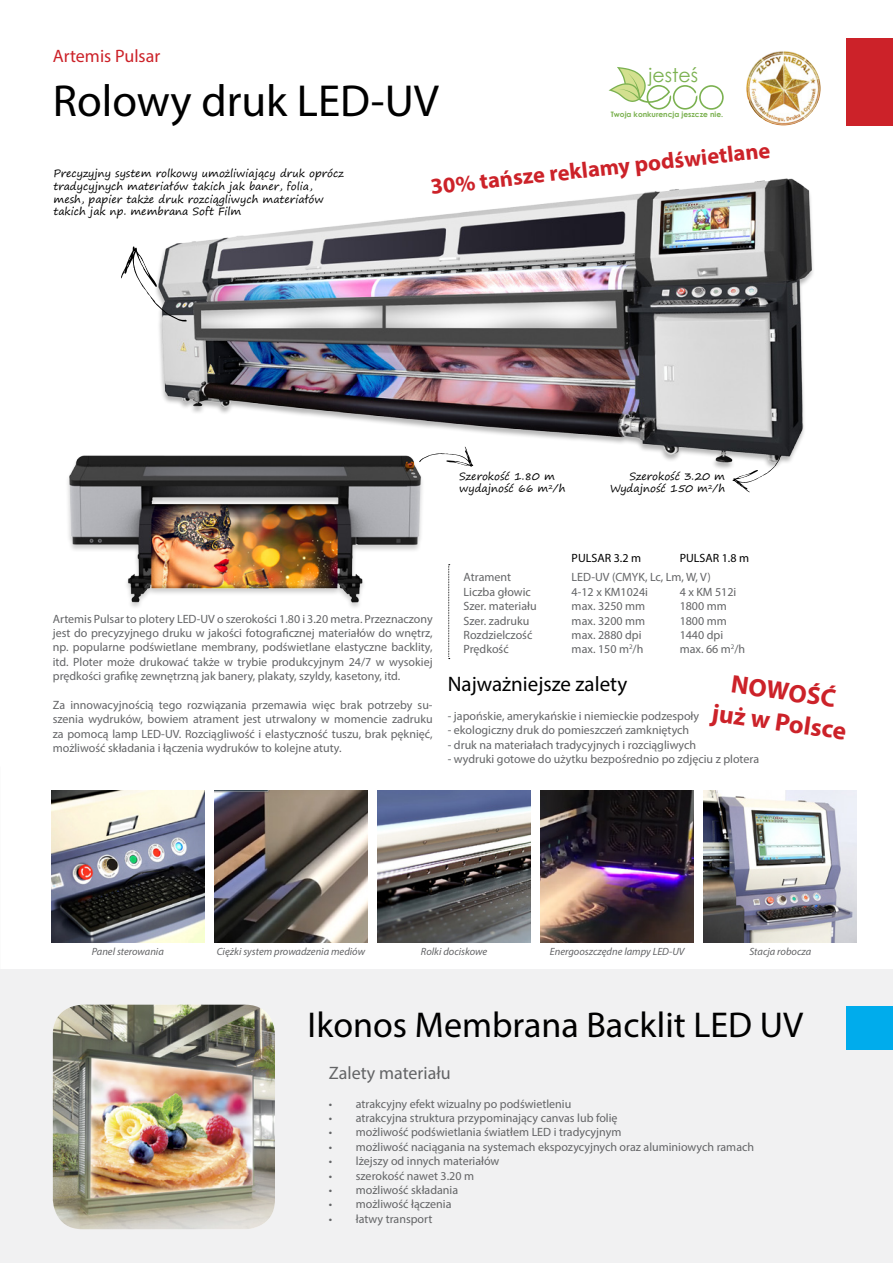
<style>
.page{position:relative;width:893px;height:1263px;background:#fff}
.page>*{position:absolute;margin:0;border:0;box-sizing:border-box;transform-origin:0 0}
.t1{font:45px "Myriad Pro";color:#000}
.t2{font:36px "Myriad Pro";color:#000}
.t3{font:700 25.5px/30.6px "Myriad Pro";color:#cc2229;text-align:center}
.t4{font:700 22.5px "Myriad Pro";color:#cc2229}
.t5{font:21px "Myriad Pro";color:#000}
.t6{font:19.05px "Century Gothic";color:#7bb150}
.t7{font:18px "Myriad Pro";color:#636466}
.t8{font:18px "Myriad Pro";color:#cc2229}
.t9{font:12px/14.4px "Myriad Pro";color:#636466;text-align:justify}
.t10{font:12px "Myriad Pro";color:#000}
.t11{font:10.5px/12.6px "Segoe Print";color:#000}
.t12{font:italic 10.5px "Myriad Pro";color:#636466}
.t13{font:700 7.5px "Century Gothic";color:#7bb150}
</style>
<div class="page">
<div style="left:0;top:969px;width:893px;height:294px;background:#f1f1f2"></div>
<div style="left:846px;top:38px;width:47px;height:87px;background:#cc2229"></div>
<img style="left:159px;top:178px;width:654px;height:291px">
<img style="left:746px;top:51px;width:75px;height:74px;border-radius:37px">
<svg style="left:448px;top:564px;width:2px;height:95px"></svg>
<img style="left:53px;top:1005px;width:222px;height:224px">
<div style="left:846px;top:1006px;width:47px;height:43px;background:#00acec"></div>
<svg style="left:121px;top:246px;width:66px;height:76px"></svg>
<svg style="left:732px;top:455px;width:49px;height:37px"></svg>
<svg style="left:609px;top:67px;width:115px;height:43px"></svg>
<img style="left:215px;top:790px;width:152px;height:153px">
<img style="left:541px;top:790px;width:153px;height:153px">
<img style="left:704px;top:790px;width:153px;height:153px">
<img style="left:51px;top:790px;width:153px;height:153px">
<img style="left:378px;top:790px;width:152px;height:153px">
<img style="left:68px;top:449px;width:371px;height:159px">
<svg style="left:419px;top:446px;width:54px;height:21px"></svg>
<h3 class="t8" style="left:53px;top:44px;width:109px">Artemis Pulsar</h3>
<h1 class="t1" style="left:53px;top:73px;width:388px">Rolowy druk LED-UV</h1>
<h3 class="t6" style="left:648px;top:61px;width:51px">jesteś</h3>
<p class="t13" style="left:611px;top:109px;width:114px">Twoja konkurencja jeszcze nie.</p>
<p class="t11" style="left:54px;top:167px;width:292px">Precyzyjny system rolkowy umożliwiający druk oprócz tradycyjnych materiałów takich jak baner, folia, mesh, papier także druk rozciągliwych materiałów takich jak np. membrana Soft Film</p>
<h3 class="t4" style="left:429px;top:172px;width:343px;rotate:-6deg">30% tańsze reklamy podświetlane</h3>
<p class="t11" style="left:459px;top:469px;width:108px">Szerokość 1.80 m wydajność 66 m<sup>2</sup>/h</p>
<p class="t11" style="left:610px;top:469px;width:117px;text-align:right">Szerokość 3.20 m<br>Wydajność 150 m<sup>2</sup>/h</p>
<p class="t10" style="left:572px;top:550px;width:71px">PULSAR 3.2 m</p>
<p class="t10" style="left:680px;top:550px;width:71px">PULSAR 1.8 m</p>
<p class="t9" style="left:53px;top:611px;width:381px">Artemis Pulsar to plotery LED-UV o szerokości 1.80 i 3.20 metra. Przeznaczony jest do precyzyjnego druku w jakości fotograficznej materiałów do wnętrz, np. popularne podświetlane membrany, podświetlane elastyczne backlity, itd. Ploter może drukować także w trybie produkcyjnym 24/7 w wysokiej prędkości grafikę zewnętrzną jak banery, plakaty, szyldy, kasetony, itd.</p>
<p class="t9" style="left:53px;top:698px;width:381px">Za innowacyjnością tego rozwiązania przemawia więc brak potrzeby su&shy;szenia wydruków, bowiem atrament jest utrwalony w momencie zadruku za pomocą lamp LED-UV. Rozciągliwość i elastyczność tuszu, brak pęknięć, możliwość składania i łączenia wydruków to kolejne atuty.</p>
<p class="t9" style="left:464px;top:570px;width:49px">Atrament</p>
<p class="t9" style="left:572px;top:570px;width:141px">LED-UV (CMYK, Lc, Lm, W, V)</p>
<p class="t9" style="left:464px;top:584px;width:69px">Liczba głowic</p>
<p class="t9" style="left:572px;top:584px;width:78px">4-12 x KM1024i</p>
<p class="t9" style="left:680px;top:584px;width:58px">4 x KM 512i</p>
<p class="t9" style="left:464px;top:599px;width:75px">Szer. materiału</p>
<p class="t9" style="left:572px;top:599px;width:75px">max. 3250 mm</p>
<p class="t9" style="left:680px;top:599px;width:49px">1800 mm</p>
<p class="t9" style="left:464px;top:613px;width:67px">Szer. zadruku</p>
<p class="t9" style="left:572px;top:613px;width:75px">max. 3200 mm</p>
<p class="t9" style="left:680px;top:613px;width:49px">1800 mm</p>
<p class="t9" style="left:464px;top:627px;width:70px">Rozdzielczość</p>
<p class="t9" style="left:572px;top:627px;width:71px">max. 2880 dpi</p>
<p class="t9" style="left:680px;top:627px;width:45px">1440 dpi</p>
<p class="t9" style="left:464px;top:642px;width:47px">Prędkość</p>
<p class="t9" style="left:572px;top:642px;width:73px">max. 150 m<sup>2</sup>/h</p>
<p class="t9" style="left:680px;top:642px;width:67px">max. 66 m<sup>2</sup>/h</p>
<h3 class="t3" style="left:718px;top:666px;width:137px;rotate:8deg">NOWOŚĆ już w Polsce</h3>
<h3 class="t5" style="left:448px;top:671px;width:181px">Najważniejsze zalety</h3>
<p class="t9" style="left:448px;top:708px;width:253px">- japońskie, amerykańskie i niemieckie podzespoły</p>
<p class="t9" style="left:448px;top:723px;width:243px">- ekologiczny druk do pomieszczeń zamkniętych</p>
<p class="t9" style="left:448px;top:737px;width:250px">- druk na materiałach tradycyjnych i rozciągliwych</p>
<p class="t9" style="left:448px;top:752px;width:313px">- wydruki gotowe do użytku bezpośrednio po zdjęciu z plotera</p>
<p class="t12" style="left:92px;top:945px;width:74px">Panel sterowania</p>
<p class="t12" style="left:217px;top:945px;width:150px">Ciężki system prowadzenia mediów</p>
<p class="t12" style="left:421px;top:945px;width:68px">Rolki dociskowe</p>
<p class="t12" style="left:550px;top:945px;width:136px">Energooszczędne lampy LED-UV</p>
<p class="t12" style="left:749px;top:945px;width:63px">Stacja robocza</p>
<h2 class="t2" style="left:308px;top:1003px;width:497px">Ikonos Membrana Backlit LED UV</h2>
<h3 class="t7" style="left:329px;top:1061px;width:123px">Zalety materiału</h3>
<p class="t9" style="left:329px;top:1096px;width:244px">• atrakcyjny efekt wizualny po podświetleniu</p>
<p class="t9" style="left:329px;top:1110px;width:290px">• atrakcyjna struktura przypominający canvas lub folię</p>
<p class="t9" style="left:329px;top:1125px;width:294px">• możliwość podświetlania światłem LED i tradycyjnym</p>
<p class="t9" style="left:329px;top:1139px;width:427px">• możliwość naciągania na systemach ekspozycyjnych oraz aluminiowych ramach</p>
<p class="t9" style="left:329px;top:1154px;width:172px">• lżejszy od innych materiałów</p>
<p class="t9" style="left:329px;top:1168px;width:147px">• szerokość nawet 3.20 m</p>
<p class="t9" style="left:329px;top:1182px;width:131px">• możliwość składania</p>
<p class="t9" style="left:329px;top:1197px;width:124px">• możliwość łączenia</p>
<p class="t9" style="left:329px;top:1211px;width:105px">• łatwy transport</p>
</div>
